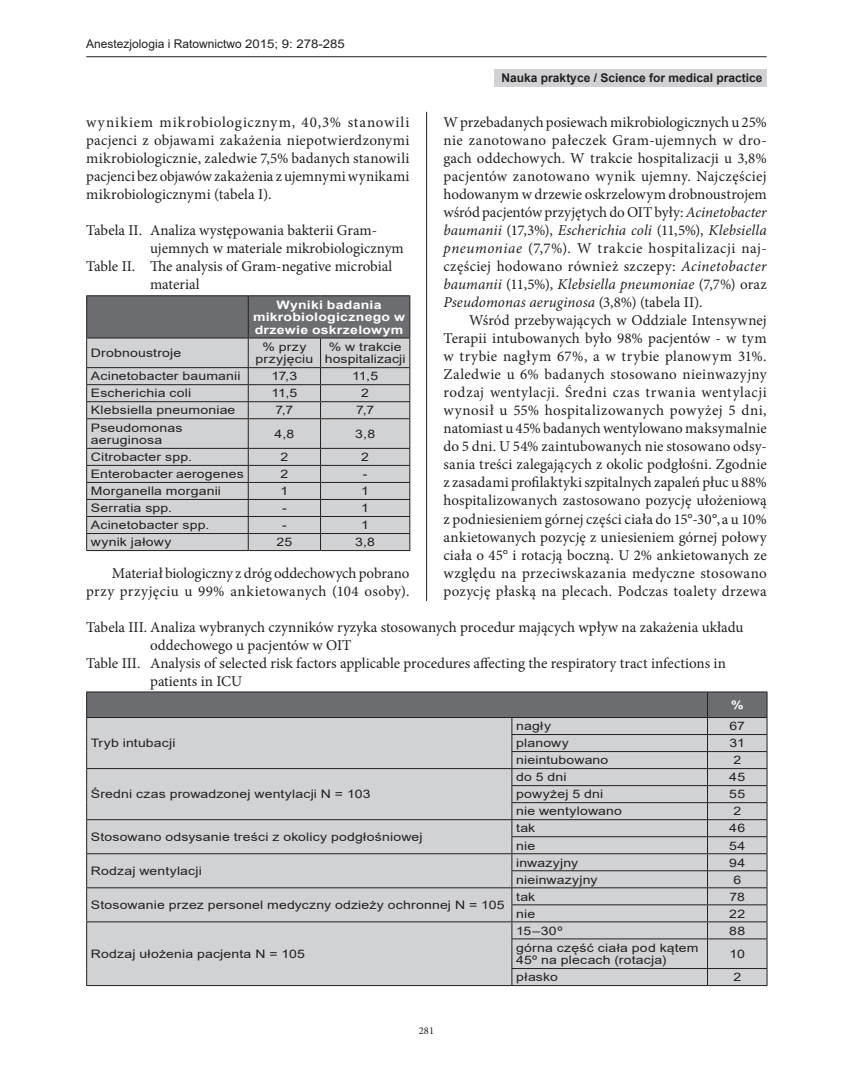
<style>
.page{position:relative;width:853px;height:1066px;background:#fff}
.page>*{position:absolute;margin:0;border:0;box-sizing:border-box;transform-origin:0 0}
.t1{font:15px/18px "Minion Pro";color:#231f20;text-align:justify}
.t2{font:12px "Arial";color:#231f20}
.t3{font:700 12px "Arial";color:#231f20}
.t4{font:11.7px/12.6px "Arial";letter-spacing:.01em;color:#231f20;text-align:center;scale:1.2 1}
.t5{font:700 11.7px/12.6px "Arial";letter-spacing:.02em;color:#fff;text-align:center;scale:1.2 1}
.t6{font:10.5px "Minion Pro";color:#231f20}
.s1{font-style:italic}
</style>
<div class="page">
<hr style="left:426px;top:112px;width:1px;height:880px;background:#231f20">
<hr style="left:86px;top:56px;width:681px;height:1px;background:#231f20">
<div style="left:495px;top:69px;width:272px;height:17px;background:#d1d2d4"></div>
<svg style="left:86px;top:296px;width:324px;height:254px;background:#b6b7b9"></svg>
<hr style="left:86px;top:550px;width:162px;height:1px;background:#231f20">
<hr style="left:248px;top:550px;width:73px;height:1px;background:#231f20">
<hr style="left:321px;top:550px;width:89px;height:1px;background:#231f20">
<hr style="left:86px;top:295px;width:162px;height:1px;background:#231f20">
<hr style="left:86px;top:296px;width:1px;height:41px;background:#231f20">
<hr style="left:248px;top:295px;width:73px;height:1px;background:#231f20">
<hr style="left:321px;top:295px;width:89px;height:1px;background:#231f20">
<hr style="left:409px;top:296px;width:1px;height:41px;background:#231f20">
<hr style="left:86px;top:337px;width:162px;height:1px;background:#231f20">
<hr style="left:248px;top:337px;width:73px;height:1px;background:#231f20">
<hr style="left:321px;top:337px;width:89px;height:1px;background:#231f20">
<div style="left:86px;top:601px;width:681px;height:391px;background:#fff"></div>
<hr style="left:86px;top:985px;width:426px;height:1px;background:#231f20">
<hr style="left:512px;top:985px;width:195px;height:1px;background:#231f20">
<hr style="left:707px;top:985px;width:60px;height:1px;background:#231f20">
<hr style="left:86px;top:691px;width:426px;height:1px;background:#231f20">
<hr style="left:512px;top:691px;width:195px;height:1px;background:#231f20">
<hr style="left:707px;top:691px;width:60px;height:1px;background:#231f20">
<svg style="left:86px;top:692px;width:682px;height:293px;background:#c2c3c5"></svg>
<hr style="left:86px;top:717px;width:426px;height:1px;background:#231f20">
<hr style="left:512px;top:717px;width:195px;height:1px;background:#231f20">
<hr style="left:707px;top:717px;width:60px;height:1px;background:#231f20">
<p class="t2" style="left:86px;top:36px;width:260px">Anestezjologia i Ratownictwo 2015; 9: 278-285</p>
<p class="t3" style="left:502px;top:69px;width:262px">Nauka praktyce / Science for medical practice</p>
<p class="t1" style="left:443px;top:114px;width:325px">W przebadanych posiewach mikrobiologicznych u 25% nie zanotowano pałeczek Gram-ujemnych w dro&shy;gach oddechowych. W trakcie hospitalizacji u 3,8% pacjentów zanotowano wynik ujemny. Najczęściej hodowanym w drzewie oskrzelowym drobnoustrojem wśród pacjentów przyjętych do OIT były: <span class="s1">Acinetobacter baumanii</span> (17,3%), <span class="s1">Escherichia coli</span> (11,5%), <span class="s1">Klebsiella pneumoniae</span> (7,7%). W trakcie hospitalizacji naj&shy;częściej hodowano również szczepy: <span class="s1">Acinetobacter baumanii</span> (11,5%), <span class="s1">Klebsiella pneumoniae</span> (7,7%) oraz <span class="s1">Pseudomonas aeruginosa</span> (3,8%) (tabela II).</p>
<p class="t1" style="left:443px;top:312px;width:325px;text-indent:26px">Wśród przebywających w Oddziale Intensywnej Terapii intubowanych było 98% pacjentów - w tym w trybie nagłym 67%, a w trybie planowym 31%.<br>Zaledwie u 6% badanych stosowano nieinwazyjny rodzaj wentylacji. Średni czas trwania wentylacji wynosił u 55% hospitalizowanych powyżej 5 dni, natomiast u 45% badanych wentylowano maksymalnie do 5 dni. U 54% zaintubowanych nie stosowano odsy&shy;sania treści zalegających z okolic podgłośni. Zgodnie z zasadami profilaktyki szpitalnych zapaleń płuc u 88% hospitalizowanych zastosowano pozycję ułożeniową z podniesieniem górnej części ciała do 15°-30°,a u 10% ankietowanych pozycję z uniesieniem górnej połowy ciała o 45° i rotacją boczną. U 2% ankietowanych ze względu na przeciwskazania medyczne stosowano pozycję płaską na plecach. Podczas toalety drzewa</p>
<p class="t1" style="left:86px;top:618px;width:659px">Tabela III. Analiza wybranych czynników ryzyka stosowanych procedur mających wpływ na zakażenia układu</p>
<p class="t1" style="left:150px;top:636px;width:203px">oddechowego u pacjentów w OIT</p>
<p class="t1" style="left:86px;top:654px;width:641px">Table III. Analysis of selected risk factors applicable procedures affecting the respiratory tract infections in</p>
<p class="t1" style="left:150px;top:672px;width:94px">patients in ICU</p>
<p class="t5" style="left:731px;top:698px;width:12px">%</p>
<p class="t4" style="left:91px;top:736px;width:72px">Tryb intubacji</p>
<p class="t1" style="left:86px;top:114px;width:325px">wynikiem mikrobiologicznym, 40,3% stanowili pacjenci z objawami zakażenia niepotwierdzonymi mikrobiologicznie, zaledwie 7,5% badanych stanowili pacjenci bez objawów zakażenia z ujemnymi wynikami mikrobiologicznymi (tabela I).</p>
<p class="t1" style="left:86px;top:222px;width:292px">Tabela II. Analiza występowania bakterii Gram-</p>
<p class="t1" style="left:150px;top:240px;width:255px">ujemnych w materiale mikrobiologicznym</p>
<p class="t1" style="left:86px;top:258px;width:307px">Table II. The analysis of Gram-negative microbial</p>
<p class="t1" style="left:150px;top:276px;width:51px">material</p>
<p class="t5" style="left:253px;top:298px;width:128px">Wyniki badania mikrobiologicznego w drzewie oskrzelowym</p>
<p class="t4" style="left:91px;top:346px;width:77px">Drobnoustroje</p>
<p class="t4" style="left:256px;top:340px;width:50px">% przy przyjęciu</p>
<p class="t4" style="left:325px;top:340px;width:69px">% w trakcie hospitalizacji</p>
<p class="t4" style="left:91px;top:370px;width:126px">Acinetobacter baumanii</p>
<p class="t4" style="left:272px;top:370px;width:23px">17,3</p>
<p class="t4" style="left:352px;top:370px;width:23px">11,5</p>
<p class="t4" style="left:91px;top:387px;width:85px">Escherichia coli</p>
<p class="t4" style="left:271px;top:387px;width:23px">11,5</p>
<p class="t4" style="left:361px;top:387px;width:8px">2</p>
<p class="t4" style="left:91px;top:404px;width:122px">Klebsiella pneumoniae</p>
<p class="t4" style="left:275px;top:404px;width:17px">7,7</p>
<p class="t4" style="left:356px;top:404px;width:17px">7,7</p>
<p class="t4" style="left:91px;top:421px;width:78px;text-align:left">Pseudomonas aeruginosa</p>
<p class="t4" style="left:274px;top:427px;width:18px">4,8</p>
<p class="t4" style="left:355px;top:427px;width:18px">3,8</p>
<p class="t4" style="left:91px;top:450px;width:86px">Citrobacter spp.</p>
<p class="t4" style="left:280px;top:450px;width:8px">2</p>
<p class="t4" style="left:361px;top:450px;width:8px">2</p>
<p class="t4" style="left:91px;top:467px;width:129px">Enterobacter aerogenes</p>
<p class="t4" style="left:280px;top:467px;width:8px">2</p>
<p class="t4" style="left:363px;top:467px;width:5px">-</p>
<p class="t4" style="left:91px;top:484px;width:110px">Morganella morganii</p>
<p class="t4" style="left:280px;top:484px;width:8px">1</p>
<p class="t4" style="left:361px;top:484px;width:8px">1</p>
<p class="t4" style="left:91px;top:502px;width:69px">Serratia spp.</p>
<p class="t4" style="left:282px;top:502px;width:5px">-</p>
<p class="t4" style="left:361px;top:502px;width:8px">1</p>
<p class="t4" style="left:91px;top:519px;width:100px">Acinetobacter spp.</p>
<p class="t4" style="left:282px;top:519px;width:5px">-</p>
<p class="t4" style="left:361px;top:519px;width:8px">1</p>
<p class="t4" style="left:91px;top:536px;width:69px">wynik jałowy</p>
<p class="t4" style="left:276px;top:536px;width:15px">25</p>
<p class="t4" style="left:355px;top:536px;width:18px">3,8</p>
<p class="t1" style="left:86px;top:564px;width:325px;text-align:right">Materiał biologiczny z dróg oddechowych pobrano przy przyjęciu u 99% ankietowanych (104 osoby).</p>
<p class="t4" style="left:516px;top:719px;width:31px">nagły</p>
<p class="t4" style="left:729px;top:719px;width:15px">67</p>
<p class="t4" style="left:516px;top:736px;width:46px">planowy</p>
<p class="t4" style="left:730px;top:736px;width:14px">31</p>
<p class="t4" style="left:516px;top:753px;width:78px">nieintubowano</p>
<p class="t4" style="left:733px;top:753px;width:8px">2</p>
<p class="t4" style="left:91px;top:788px;width:234px">Średni czas prowadzonej wentylacji N = 103</p>
<p class="t4" style="left:91px;top:830px;width:278px">Stosowano odsysanie treści z okolicy podgłośniowej</p>
<p class="t4" style="left:91px;top:864px;width:94px">Rodzaj wentylacji</p>
<p class="t4" style="left:91px;top:898px;width:346px">Stosowanie przez personel medyczny odzieży ochronnej N = 105</p>
<p class="t4" style="left:91px;top:947px;width:180px">Rodzaj ułożenia pacjenta N = 105</p>
<p class="t4" style="left:516px;top:770px;width:43px">do 5 dni</p>
<p class="t4" style="left:729px;top:770px;width:15px">45</p>
<p class="t4" style="left:516px;top:788px;width:74px">powyżej 5 dni</p>
<p class="t4" style="left:729px;top:788px;width:15px">55</p>
<p class="t4" style="left:516px;top:805px;width:90px">nie wentylowano</p>
<p class="t4" style="left:733px;top:805px;width:8px">2</p>
<p class="t4" style="left:516px;top:822px;width:17px">tak</p>
<p class="t4" style="left:729px;top:822px;width:15px">46</p>
<p class="t4" style="left:516px;top:839px;width:17px">nie</p>
<p class="t4" style="left:729px;top:839px;width:15px">54</p>
<p class="t4" style="left:516px;top:856px;width:53px">inwazyjny</p>
<p class="t4" style="left:729px;top:856px;width:15px">94</p>
<p class="t4" style="left:516px;top:873px;width:69px">nieinwazyjny</p>
<p class="t4" style="left:733px;top:873px;width:8px">6</p>
<p class="t4" style="left:516px;top:890px;width:17px">tak</p>
<p class="t4" style="left:729px;top:890px;width:15px">78</p>
<p class="t4" style="left:516px;top:907px;width:17px">nie</p>
<p class="t4" style="left:729px;top:907px;width:15px">22</p>
<p class="t4" style="left:516px;top:924px;width:40px">15–30º</p>
<p class="t4" style="left:729px;top:924px;width:15px">88</p>
<p class="t4" style="left:516px;top:941px;width:153px;text-align:left">górna część ciała pod kątem<br>45º na plecach (rotacja)</p>
<p class="t4" style="left:730px;top:947px;width:14px">10</p>
<p class="t4" style="left:516px;top:970px;width:36px">płasko</p>
<p class="t4" style="left:733px;top:970px;width:8px">2</p>
<p class="t6" style="left:419px;top:1023px;width:17px">281</p>
</div>
